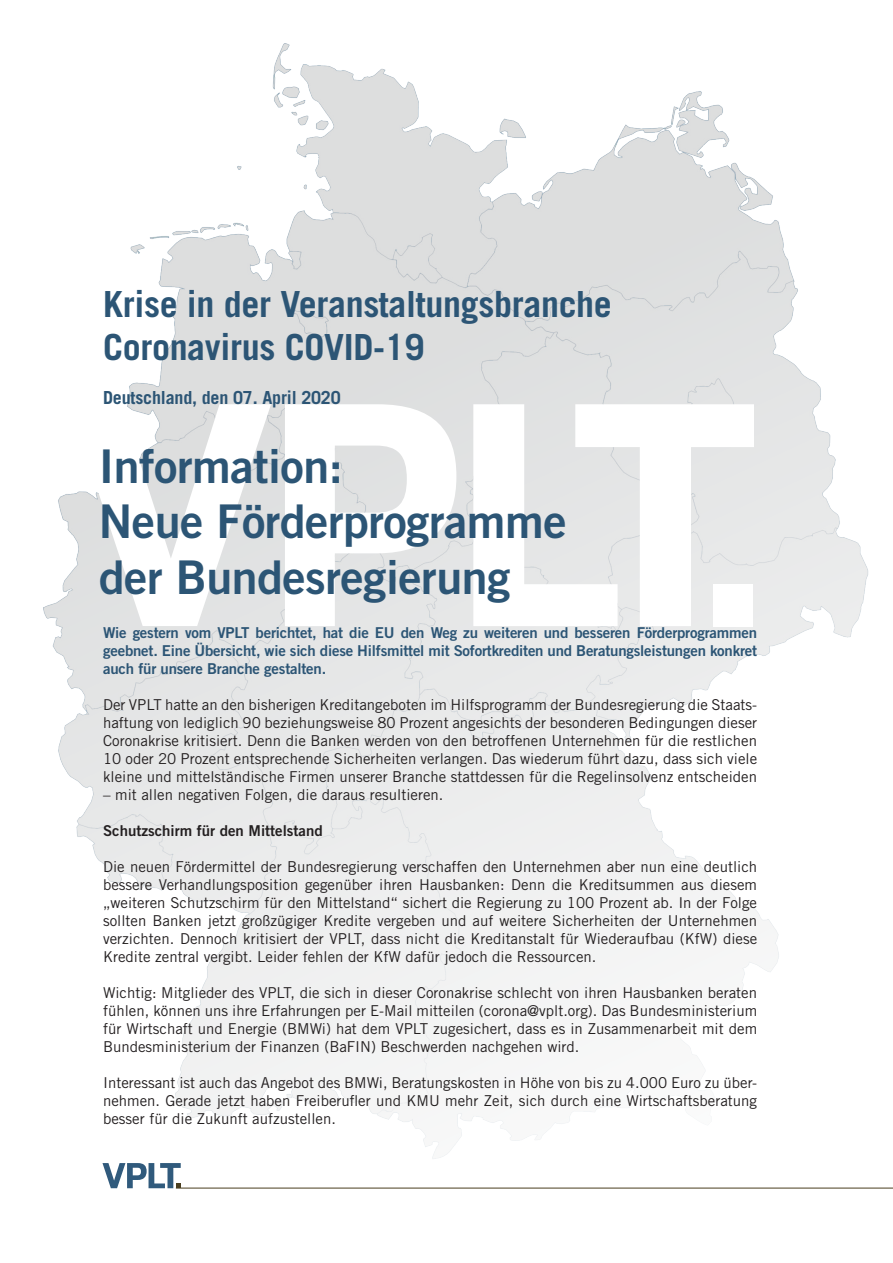
<style>
.page{position:relative;width:893px;height:1263px;background:#fff}
.page>*{position:absolute;margin:0;border:0;box-sizing:border-box;transform-origin:0 0}
.t1{font:46.5px "Trade Gothic LT Std Bd 2";letter-spacing:-.01em;color:#2c5575}
.t2{font:700 36px "Trade Gothic LT Std";letter-spacing:-.01em;color:#2c5575}
.t3{font:700 18px "Trade Gothic LT Std";letter-spacing:-.01em;color:#2c5575}
.t4{font:15px/18px "Trade Gothic LT Std";color:#231f20;text-align:justify}
.t5{font:15px/18px "Trade Gothic LT Std Bd 2";letter-spacing:-.015em;color:#2c5575;text-align:justify}
.t6{font:15px "Trade Gothic LT Std Bd 2";color:#231f20}
</style>
<div class="page">
<img style="left:44px;top:43px;width:824px;height:1116px">
<svg style="left:70px;top:404px;width:201px;height:222px"></svg>
<svg style="left:285px;top:404px;width:171px;height:222px"></svg>
<svg style="left:473px;top:404px;width:280px;height:222px"></svg>
<svg style="left:102px;top:1163px;width:79px;height:25px"></svg>
<hr style="left:176px;top:1188px;width:717px;height:1px;background:#4a3e1f">
<p class="t2" style="left:103px;top:282px;width:510px">Krise in der Veranstaltungsbranche</p>
<p class="t2" style="left:103px;top:325px;width:323px">Coronavirus COVID-19</p>
<p class="t3" style="left:103px;top:386px;width:239px">Deutschland, den 07. April 2020</p>
<p class="t1" style="left:99px;top:437px;width:246px">Information:</p>
<p class="t1" style="left:99px;top:493px;width:469px">Neue Förderprogramme</p>
<p class="t1" style="left:99px;top:549px;width:413px">der Bundesregierung</p>
<p class="t5" style="left:103px;top:623px;width:655px">Wie gestern vom VPLT berichtet, hat die EU den Weg zu weiteren und besseren Förderprogrammen geebnet. Eine Übersicht, wie sich diese Hilfsmittel mit Sofortkrediten und Beratungsleistungen konkret auch für unsere Branche gestalten.</p>
<p class="t4" style="left:103px;top:695px;width:656px">Der VPLT hatte an den bisherigen Kreditangeboten im Hilfsprogramm der Bundesregierung die Staats&shy;haftung von lediglich 90 beziehungsweise 80 Prozent angesichts der besonderen Bedingungen dieser Coronakrise kritisiert. Denn die Banken werden von den betroffenen Unternehmen für die restlichen 10 oder 20 Prozent entsprechende Sicherheiten verlangen. Das wiederum führt dazu, dass sich viele kleine und mittelständische Firmen unserer Branche stattdessen für die Regelinsolvenz entscheiden</p>
<p class="t4" style="left:103px;top:785px;width:342px">– mit allen negativen Folgen, die daraus resultieren.</p>
<p class="t6" style="left:103px;top:821px;width:221px">Schutzschirm für den Mittelstand</p>
<p class="t4" style="left:103px;top:857px;width:656px">Die neuen Fördermittel der Bundesregierung verschaffen den Unternehmen aber nun eine deutlich bessere Verhandlungsposition gegenüber ihren Hausbanken: Denn die Kreditsummen aus diesem „weiteren Schutzschirm für den Mittelstand“ sichert die Regierung zu 100 Prozent ab. In der Folge sollten Banken jetzt großzügiger Kredite vergeben und auf weitere Sicherheiten der Unternehmen verzichten. Dennoch kritisiert der VPLT, dass nicht die Kreditanstalt für Wiederaufbau (KfW) diese Kredite zentral vergibt. Leider fehlen der KfW dafür jedoch die Ressourcen.</p>
<p class="t4" style="left:103px;top:983px;width:656px">Wichtig: Mitglieder des VPLT, die sich in dieser Coronakrise schlecht von ihren Hausbanken beraten fühlen, können uns ihre Erfahrungen per E-Mail mitteilen (corona@vplt.org). Das Bundesministerium für Wirtschaft und Energie (BMWi) hat dem VPLT zugesichert, dass es in Zusammenarbeit mit dem Bundesministerium der Finanzen (BaFIN) Beschwerden nachgehen wird.</p>
<p class="t4" style="left:103px;top:1073px;width:655px">Interessant ist auch das Angebot des BMWi, Beratungskosten in Höhe von bis zu 4.000 Euro zu über&shy;nehmen. Gerade jetzt haben Freiberufler und KMU mehr Zeit, sich durch eine Wirtschaftsberatung besser für die Zukunft aufzustellen.</p>
</div>
